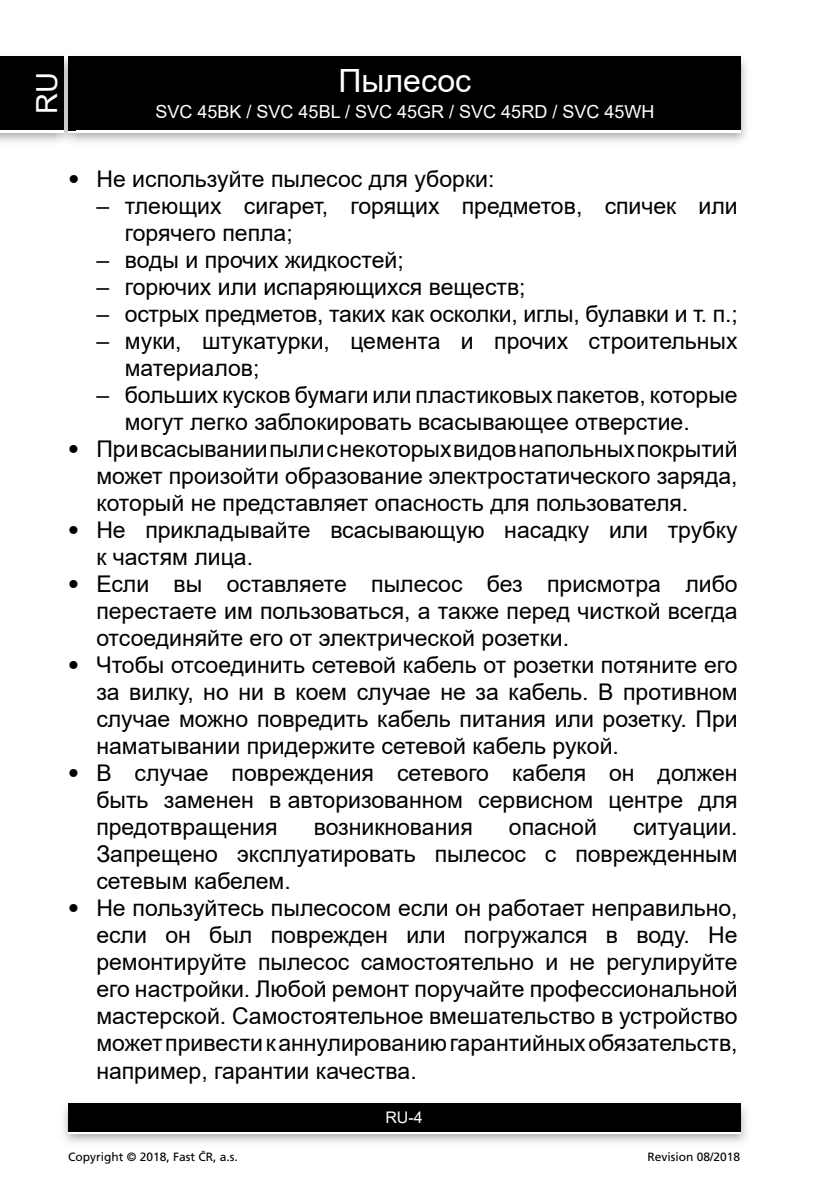
<style>
.page{position:relative;width:840px;height:1191px;background:#fff}
.page>*{position:absolute;margin:0;border:0;box-sizing:border-box;transform-origin:0 0}
.t1{font:32px "Arial";color:#fff}
.t2{font:29px "Arial";color:#fff}
.t3{font:23px/27px "Arial";color:#000;text-align:justify}
.t4{font:18px "Arial";color:#fff}
.t5{font:16px "Arial";color:#fff}
.t6{font:12px "Frutiger CE";color:#000}
.s1{font-family:"Frutiger CE"}
</style>
<div class="page">
<img style="left:0;top:56px;width:747px;height:86px">
<div style="left:68px;top:59px;width:672px;height:74px;background:#fff"></div>
<div style="left:68px;top:57px;width:672px;height:73px;background:#000"></div>
<img style="left:63px;top:1103px;width:684px;height:40px">
<div style="left:68px;top:1106px;width:672px;height:28px;background:linear-gradient(to right,#fff,#fff)"></div>
<div style="left:68px;top:1103px;width:672px;height:28px;background:#000"></div>
<img style="left:57px;top:56px;width:18px;height:86px">
<img style="left:68px;top:130px;width:7px;height:3px">
<svg style="left:68px;top:57px;width:7px;height:2px"></svg>
<img style="left:68px;top:59px;width:7px;height:71px">
<div style="left:0;top:59px;width:64px;height:74px;background:#fff"></div>
<div style="left:0;top:57px;width:64px;height:73px;background:#000"></div>
<p class="t2" style="left:27px;top:114px;width:43px;rotate:-90deg">RU</p>
<h1 class="t1" style="left:338px;top:59px;width:134px">Пылесос</h1>
<p class="t4" style="left:155px;top:99px;width:500px">SVC 45BK / SVC 45BL / SVC 45GR / SVC 45RD / SVC 45WH</p>
<p class="t3" style="left:68px;top:165px;width:427px"><span class="s1">•</span> Не используйте пылесос для уборки:</p>
<p class="t3" style="left:125px;top:192px;width:614px;text-indent:-28px">– тлеющих сигарет, горящих предметов, спичек или горячего пепла;</p>
<p class="t3" style="left:96px;top:246px;width:309px">– воды и прочих жидкостей;</p>
<p class="t3" style="left:96px;top:273px;width:430px">– горючих или испаряющихся веществ;</p>
<p class="t3" style="left:96px;top:300px;width:642px">– острых предметов, таких как осколки, иглы, булавки и т. п.;</p>
<p class="t3" style="left:125px;top:327px;width:614px;text-indent:-28px">– муки, штукатурки, цемента и прочих строительных материалов;</p>
<p class="t3" style="left:125px;top:381px;width:614px;text-indent:-28px">– больших кусков бумаги или пластиковых пакетов, которые могут легко заблокировать всасывающее отверстие.</p>
<p class="t3" style="left:96px;top:435px;width:642px;text-indent:-28px"><span class="s1">•</span> При всасывании пыли снекоторых видов напольных покрытий может произойти образование электростатического заряда, который не представляет опасность для пользователя.</p>
<p class="t3" style="left:96px;top:516px;width:642px;text-indent:-28px"><span class="s1">•</span> Не прикладывайте всасывающую насадку или трубку к частям лица.</p>
<p class="t3" style="left:96px;top:570px;width:642px;text-indent:-28px"><span class="s1">•</span> Если вы оставляете пылесос без присмотра либо перестаете им пользоваться, а также перед чисткой всегда отсоединяйте его от электрической розетки.</p>
<p class="t3" style="left:96px;top:651px;width:642px;text-indent:-28px"><span class="s1">•</span> Чтобы отсоединить сетевой кабель от розетки потяните его за вилку, но ни в коем случае не за кабель. В противном случае можно повредить кабель питания или розетку. При наматывании придержите сетевой кабель рукой.</p>
<p class="t3" style="left:96px;top:759px;width:642px;text-indent:-28px"><span class="s1">•</span> В случае повреждения сетевого кабеля он должен быть заменен в авторизованном сервисном центре для предотвращения</p>
<p class="t3" style="left:313px;top:813px;width:160px">возникнования</p>
<p class="t3" style="left:508px;top:813px;width:89px">опасной</p>
<p class="t3" style="left:96px;top:813px;width:642px;text-indent:536px">ситуации.<br>Запрещено эксплуатировать пылесос с поврежденным сетевым кабелем.</p>
<p class="t3" style="left:96px;top:894px;width:642px;text-indent:-28px"><span class="s1">•</span> Не пользуйтесь пылесосом если он работает неправильно, если он был поврежден или погружался в воду. Не ремонтируйте пылесос самостоятельно и не регулируйте его настройки. Любой ремонт поручайте профессиональной мастерской. Самостоятельное вмешательство в устройство может привести каннулированию гарантийных обязательств, например, гарантии качества.</p>
<p class="t5" style="left:385px;top:1106px;width:39px">RU-4</p>
<p class="t6" style="left:68px;top:1149px;width:171px">Copyright © 2018, Fast ČR, a.s.</p>
<p class="t6" style="left:647px;top:1149px;width:94px">Revision 08/2018</p>
</div>
